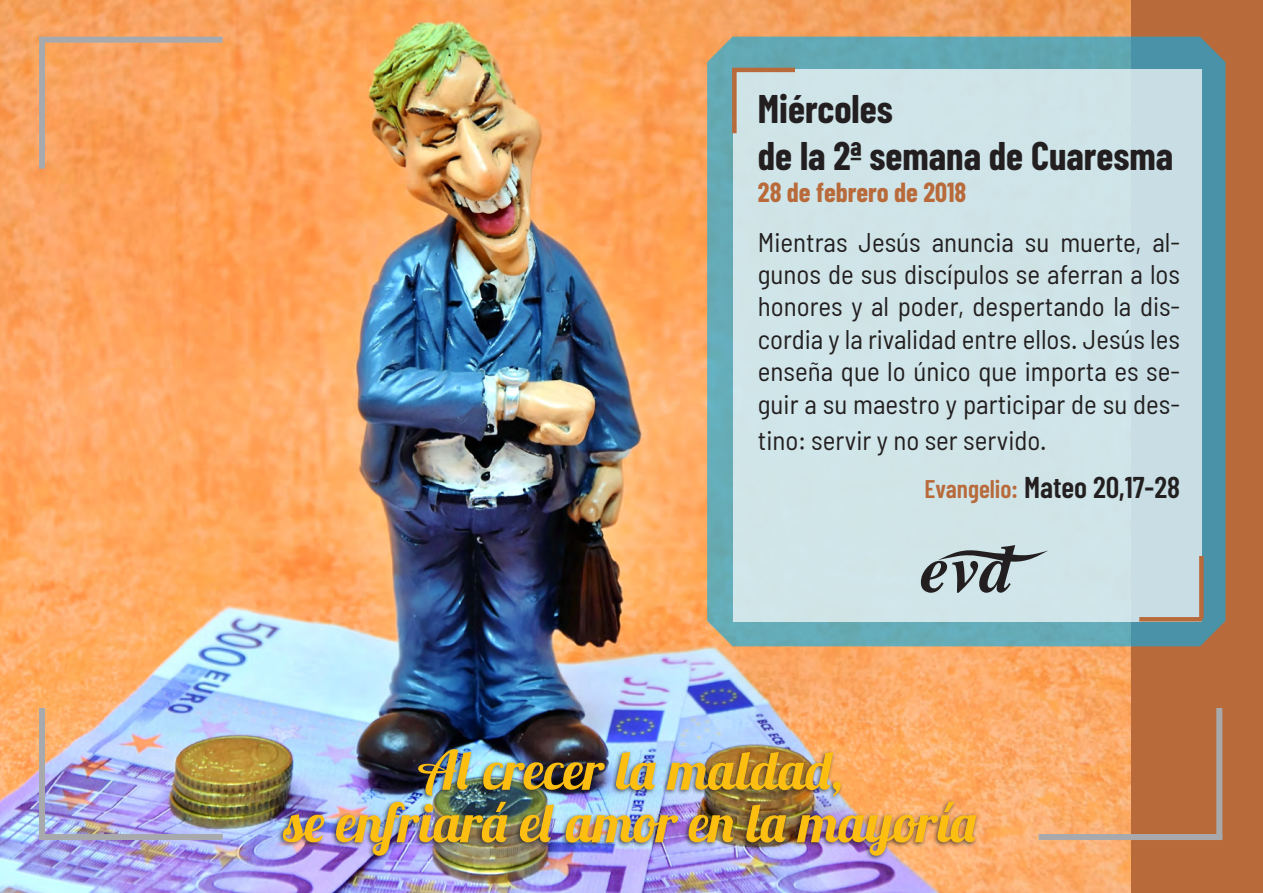
<style>
.page{position:relative;width:1263px;height:893px;background:#b86a3b}
.page>*{position:absolute;margin:0;border:0;box-sizing:border-box;transform-origin:0 0}
.t1{font:54px/52.5px "Lobster 1.3";color:#fdbe12;text-align:center}
.t2{font:700 39px/46.8px "Barlow Condensed";color:#231f20}
.t3{font:600 30px "Barlow Condensed";color:#231f20}
.t4{font:semi-condensed 27px/32.4px "Barlow";color:#231f20;text-align:justify}
.t5{font:700 27px "Barlow Condensed";color:#b86a3b}
.s1{font-size:25.5px;color:#b86a3b}
</style>
<div class="page">
<img style="left:0;top:0;width:1130px;height:893px">
<svg style="left:707px;top:37px;width:518px;height:609px;background:#5fa2af"></svg>
<div style="left:277px;top:747px;width:702px;height:115px;background:#231f20;opacity:.75"></div>
<div style="left:39px;top:38px;width:6px;height:131px;background:#a8a9ad"></div>
<div style="left:39px;top:37px;width:184px;height:6px;background:#a8a9ad"></div>
<div style="left:1216px;top:708px;width:6px;height:130px;background:#a8a9ad"></div>
<div style="left:1039px;top:834px;width:183px;height:6px;background:#a8a9ad"></div>
<div style="left:39px;top:708px;width:6px;height:130px;background:#a8a9ad"></div>
<div style="left:39px;top:834px;width:184px;height:6px;background:#a8a9ad"></div>
<div style="left:734px;top:69px;width:468px;height:552px;background:#cfe4e8"></div>
<div style="left:732px;top:70px;width:5px;height:63px;background:#b86a3b"></div>
<hr style="left:732px;top:68px;width:63px;height:4px;background:#b86a3b">
<svg style="left:1199px;top:556px;width:4px;height:63px"></svg>
<hr style="left:1139px;top:617px;width:63px;height:4px;background:#b86a3b">
<svg style="left:921px;top:545px;width:127px;height:48px"></svg>
<p class="t2" style="left:758px;top:85px;width:417px">Miércoles<br>de la 2ª semana de Cuaresma</p>
<p class="t5" style="left:758px;top:176px;width:210px">28 de febrero de 2018</p>
<p class="t4" style="left:758px;top:225px;width:424px">Mientras Jesús anuncia su muerte, al&shy;gunos de sus discípulos se aferran a los honores y al poder, despertando la dis&shy;cordia y la rivalidad entre ellos. Jesús les enseña que lo único que importa es se&shy;guir a su maestro y participar de su des-</p>
<p class="t4" style="left:758px;top:423px;width:290px">tino: servir y no ser servido.</p>
<p class="t3" style="left:924px;top:469px;width:257px"><span class="s1">Evangelio:</span> Mateo 20,17-28</p>
<p class="t1" style="left:283px;top:743px;width:695px">Al crecer la maldad,<br>se enfriará el amor en la mayoría</p>
</div>
